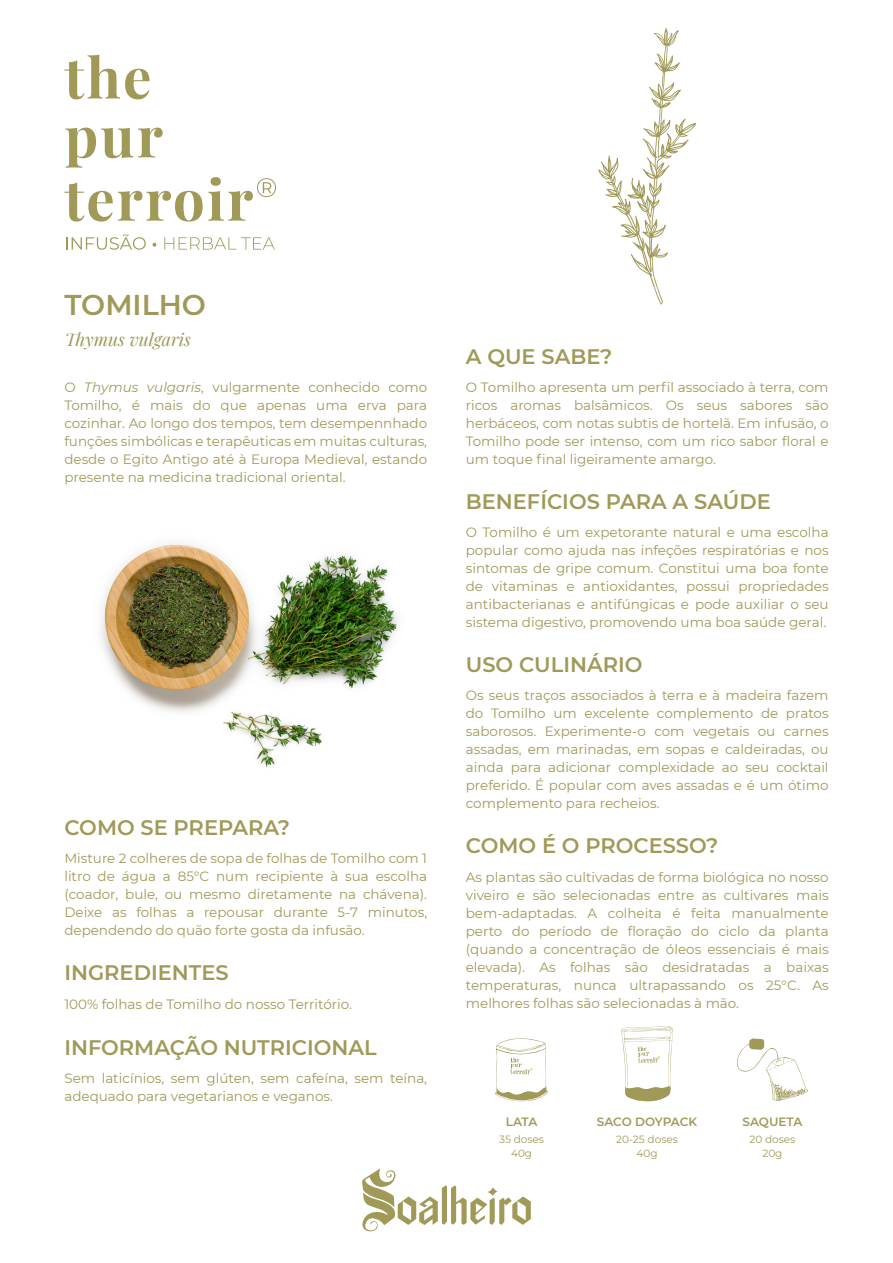
<style>
.page{position:relative;width:893px;height:1263px;background:#fff}
.page>*{position:absolute;margin:0;border:0;box-sizing:border-box;transform-origin:0 0}
.t1{font:600 28.5px "Montserrat";color:#a09958}
.t2{font:600 21px "Montserrat";color:#a09958}
.t3{font:italic 17.7px "Playfair Display";color:#a09958}
.t4{font:13.5px/18px "Montserrat";color:#a09958;text-align:justify}
.t5{font:600 12px "Montserrat";letter-spacing:-.01em;color:#a09958}
.t6{font:10.5px/13.5px "Montserrat";color:#a09958;text-align:center}
.s1{font-style:italic}
</style>
<div class="page">
<img style="left:100px;top:542px;width:299px;height:226px">
<svg style="left:362px;top:1168px;width:169px;height:63px"></svg>
<svg style="left:64px;top:55px;width:85px;height:44px"></svg>
<svg style="left:65px;top:128px;width:98px;height:40px"></svg>
<svg style="left:64px;top:177px;width:212px;height:45px"></svg>
<svg style="left:66px;top:234px;width:80px;height:16px"></svg>
<svg style="left:153px;top:243px;width:3px;height:4px"></svg>
<svg style="left:164px;top:237px;width:111px;height:13px"></svg>
<svg style="left:598px;top:28px;width:98px;height:277px"></svg>
<svg style="left:495px;top:1038px;width:53px;height:63px"></svg>
<svg style="left:737px;top:1038px;width:71px;height:63px"></svg>
<svg style="left:621px;top:1026px;width:52px;height:75px"></svg>
<h1 class="t1" style="left:64px;top:285px;width:143px">TOMILHO</h1>
<h3 class="t3" style="left:65px;top:325px;width:127px">Thymus vulgaris</h3>
<p class="t4" style="left:64px;top:378px;width:364px">O <span class="s1">Thymus vulgaris</span>, vulgarmente conhecido como Tomilho, é mais do que apenas uma erva para cozinhar. Ao longo dos tempos, tem desempennhado funções simbólicas e terapêuticas em muitas culturas, desde o Egito Antigo até à Europa Medieval, estando presente na medicina tradicional oriental.</p>
<h2 class="t2" style="left:64px;top:813px;width:227px">COMO SE PREPARA?</h2>
<p class="t4" style="left:64px;top:849px;width:364px">Misture 2 colheres de sopa de folhas de Tomilho com 1 litro de água a 85°C num recipiente à sua escolha (coador, bule, ou mesmo diretamente na chávena).<br>Deixe as folhas a repousar durante 5-7 minutos, dependendo do quão forte gosta da infusão.</p>
<h2 class="t2" style="left:64px;top:958px;width:166px">INGREDIENTES</h2>
<p class="t4" style="left:64px;top:994px;width:289px">100% folhas de Tomilho do nosso Território.</p>
<h2 class="t2" style="left:64px;top:1032px;width:314px">INFORMAÇÃO NUTRICIONAL</h2>
<p class="t4" style="left:64px;top:1069px;width:364px">Sem laticínios, sem glúten, sem cafeína, sem teína, adequado para vegetarianos e veganos.</p>
<h2 class="t2" style="left:466px;top:341px;width:148px">A QUE SABE?</h2>
<p class="t4" style="left:466px;top:378px;width:364px">O Tomilho apresenta um perfil associado à terra, com ricos aromas balsâmicos. Os seus sabores são herbáceos, com notas subtis de hortelã. Em infusão, o Tomilho pode ser intenso, com um rico sabor floral e um toque final ligeiramente amargo.</p>
<h2 class="t2" style="left:466px;top:486px;width:306px">BENEFÍCIOS PARA A SAÚDE</h2>
<p class="t4" style="left:466px;top:523px;width:364px">O Tomilho é um expetorante natural e uma escolha popular como ajuda nas infeções respiratórias e nos sintomas de gripe comum. Constitui uma boa fonte de vitaminas e antioxidantes, possui propriedades antibacterianas e antifúngicas e pode auxiliar o seu sistema digestivo, promovendo uma boa saúde geral.</p>
<h2 class="t2" style="left:466px;top:650px;width:178px">USO CULINÁRIO</h2>
<p class="t4" style="left:466px;top:686px;width:364px">Os seus traços associados à terra e à madeira fazem do Tomilho um excelente complemento de pratos saborosos. Experimente-o com vegetais ou carnes assadas, em marinadas, em sopas e caldeiradas, ou ainda para adicionar complexidade ao seu cocktail preferido. É popular com aves assadas e é um ótimo complemento para recheios.</p>
<h2 class="t2" style="left:466px;top:831px;width:254px">COMO É O PROCESSO?</h2>
<p class="t4" style="left:466px;top:867px;width:364px">As plantas são cultivadas de forma biológica no nosso viveiro e são selecionadas entre as cultivares mais bem-adaptadas. A colheita é feita manualmente perto do período de floração do ciclo da planta (quando a concentração de óleos essenciais é mais elevada). As folhas são desidratadas a baixas temperaturas, nunca ultrapassando os 25°C. As melhores folhas são selecionadas à mão.</p>
<p class="t5" style="left:506px;top:1113px;width:33px">LATA</p>
<p class="t5" style="left:597px;top:1113px;width:102px">SACO DOYPACK</p>
<p class="t5" style="left:742px;top:1113px;width:61px">SAQUETA</p>
<p class="t6" style="left:499px;top:1132px;width:46px">35 doses<br>40g</p>
<p class="t6" style="left:616px;top:1132px;width:63px">20-25 doses<br>40g</p>
<p class="t6" style="left:749px;top:1132px;width:47px">20 doses<br>20g</p>
</div>
